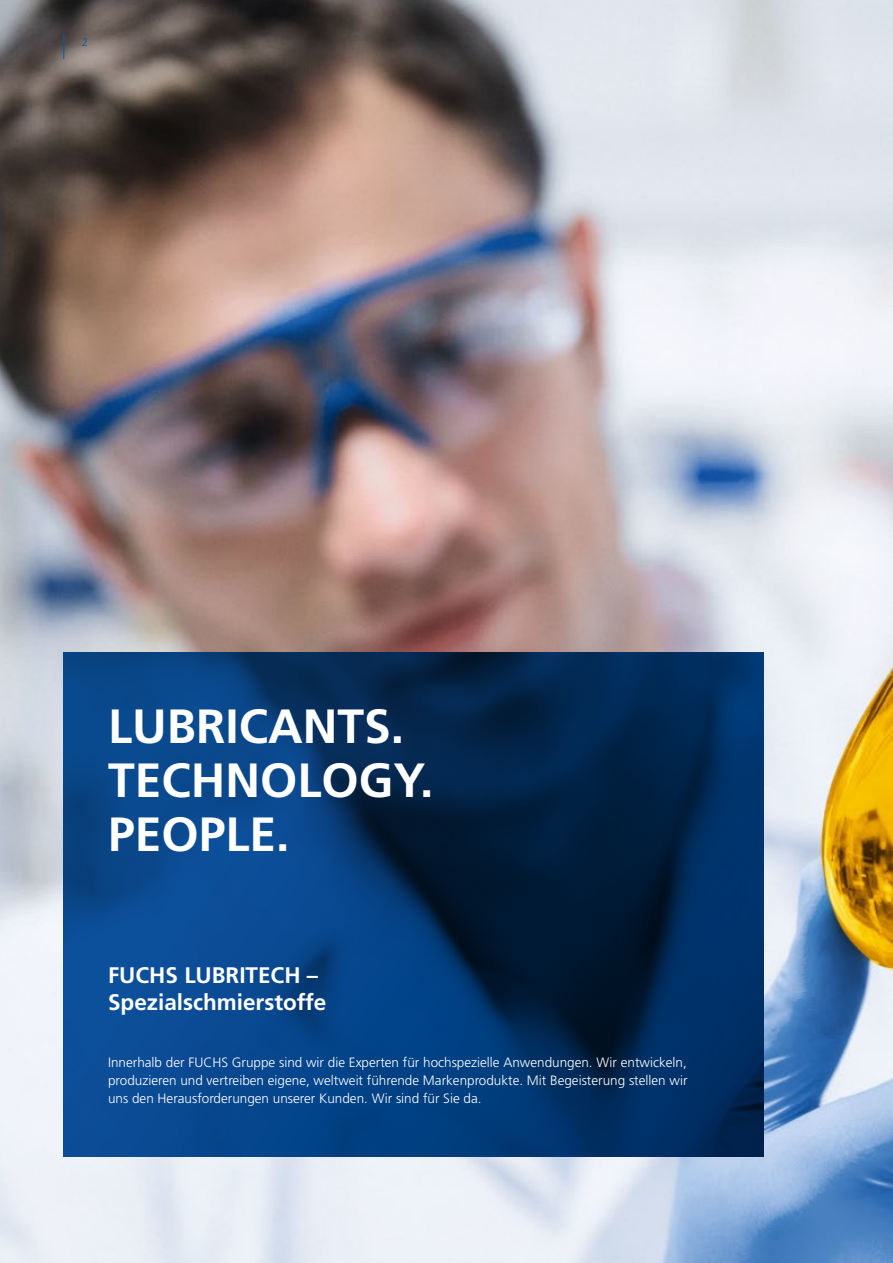
<style>
.page{position:relative;width:893px;height:1263px;background:#fff}
.page>*{position:absolute;margin:0;border:0;box-sizing:border-box;transform-origin:0 0}
.t1{font:700 48px/54px "Frutiger LT Std";color:#fff}
.t2{font:700 22.5px/27px "Frutiger LT Std";color:#fff}
.t3{font:300 13.5px/18px "Frutiger LT Std";color:#fff;text-align:justify}
.t4{font:300 11.25px "Frutiger LT Std";color:#0b56a5}
</style>
<div class="page">
<img style="left:0;top:0;width:893px;height:1263px">
<svg style="left:64px;top:653px;width:700px;height:504px;background:#04356b"></svg>
<svg style="left:63px;top:34px;width:1px;height:25px"></svg>
<p class="t4" style="left:82px;top:36px;width:8px">2</p>
<h1 class="t1" style="left:108px;top:699px;width:327px">LUBRICANTS.<br>TECHNOLOGY.<br>PEOPLE.</h1>
<h2 class="t2" style="left:108px;top:961px;width:220px">FUCHS LUBRITECH –<br>Spezialschmierstoffe</h2>
<p class="t3" style="left:108px;top:1053px;width:581px">Innerhalb der FUCHS Gruppe sind wir die Experten für hochspezielle Anwendungen. Wir entwickeln, produzieren und vertreiben eigene, weltweit führende Markenprodukte. Mit Begeisterung stellen wir uns den Herausforderungen unserer Kunden. Wir sind für Sie da.</p>
</div>
